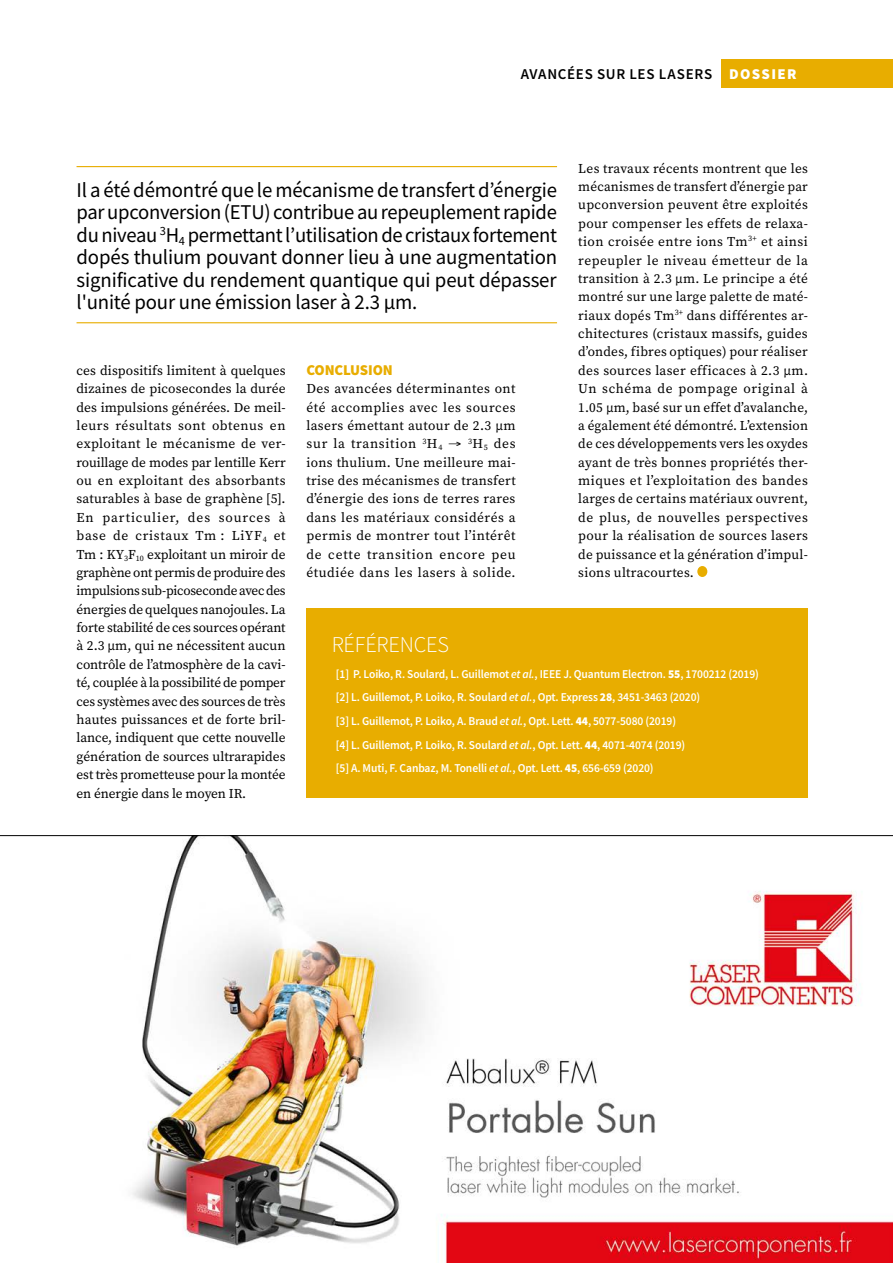
<style>
.page{position:relative;width:893px;height:1263px;background:#fff}
.page>*{position:absolute;margin:0;border:0;box-sizing:border-box;transform-origin:0 0}
.t1{font:300 22.5px "Source Sans Pro";letter-spacing:-.01em;color:#fff}
.t2{font:21px/22.5px "Source Sans Pro";letter-spacing:-.01em;color:#000;text-align:justify}
.t3{font:600 15px "Source Sans Pro";letter-spacing:.04em;color:#000}
.t4{font:900 15px "Source Sans Pro";letter-spacing:-.01em;color:#e8ad00}
.t5{font:900 15px "Source Sans Pro";letter-spacing:.09em;color:#fff}
.t6{font:13.5px/18.3px "Source Serif Pro";letter-spacing:.02em;color:#000;text-align:justify}
.t7{font:600 12px/23.5px "Source Sans Pro";letter-spacing:-.01em;color:#fff;scale:.96 1}
.s1{font-style:italic}
.s2{font-weight:900}
</style>
<div class="page">
<div style="left:721px;top:60px;width:172px;height:28px;background:#e8ad00"></div>
<div style="left:306px;top:608px;width:502px;height:189px;background:#e8ad00"></div>
<img style="left:0;top:836px;width:893px;height:427px">
<hr style="left:0;top:835px;width:893px;height:1px;background:#000">
<div style="left:697px;top:566px;width:10px;height:11px;background:#e8ad00;border-radius:50%"></div>
<hr style="left:77px;top:166px;width:480px;height:1px;background:#e8ad00">
<hr style="left:77px;top:322px;width:480px;height:1px;background:#e8ad00">
<p class="t3" style="left:521px;top:64px;width:11px">Avancées</p>
<p class="t3" style="left:597px;top:64px;width:14px">Sur</p>
<p class="t3" style="left:629px;top:64px;width:41px">Les Lasers</p>
<p class="t5" style="left:729px;top:64px;width:69px">DOSSIER</p>
<p class="t6" style="left:578px;top:159px;width:231px">Les travaux récents montrent que les mécanismes de transfert d’énergie par upconversion peuvent être exploités pour compenser les effets de relaxa&shy;tion croisée entre ions Tm<sup>3+</sup> et ainsi repeupler le niveau émetteur de la transition à 2.3 µm. Le principe a été montré sur une large palette de maté&shy;riaux dopés Tm<sup>3+</sup> dans différentes ar&shy;chitectures (cristaux massifs, guides d’ondes, fibres optiques) pour réaliser des sources laser efficaces à 2.3 µm.<br>Un schéma de pompage original à 1.05 µm, basé sur un effet d’avalanche, a également été démontré. L’extension de ces développements vers les oxydes ayant de très bonnes propriétés ther&shy;miques et l’exploitation des bandes larges de certains matériaux ouvrent, de plus, de nouvelles perspectives pour la réalisation de sources lasers de puissance et la génération d’impul&shy;sions ultracourtes.</p>
<p class="t2" style="left:77px;top:179px;width:482px">Il a été démontré que le mécanisme de transfert d’énergie par upconversion (ETU) contribue au repeuplement rapide du niveau <sup>3</sup>H<sub>4</sub> permettant l’utilisation de cristaux fortement dopés thulium pouvant donner lieu à une augmentation significative du rendement quantique qui peut dépasser l'unité pour une émission laser à 2.3 μm.</p>
<p class="t6" style="left:77px;top:361px;width:211px">ces dispositifs limitent à quelques dizaines de picosecondes la durée des impulsions générées. De meil&shy;leurs résultats sont obtenus en exploitant le mécanisme de ver&shy;rouillage de modes par lentille Kerr ou en exploitant des absorbants saturables à base de graphène [5].<br>En particulier, des sources à base de cristaux Tm : LiYF<sub>4</sub> et Tm : KY<sub>3</sub>F<sub>10</sub> exploitant un miroir de graphène ont permis de produire des impulsions sub-picoseconde avec des énergies de quelques nanojoules. La forte stabilité de ces sources opérant à 2.3 µm, qui ne nécessitent aucun contrôle de l’atmosphère de la cavi&shy;té, couplée à la possibilité de pomper ces systèmes avec des sources de très hautes puissances et de forte bril&shy;lance, indiquent que cette nouvelle génération de sources ultrarapides est très prometteuse pour la montée en énergie dans le moyen IR.</p>
<p class="t4" style="left:306px;top:359px;width:88px">CONCLUSION</p>
<p class="t6" style="left:306px;top:380px;width:211px">Des avancées déterminantes ont été accomplies avec les sources lasers émettant autour de 2.3 µm sur la transition <sup>3</sup>H<sub>4</sub> → <sup>3</sup>H<sub>5</sub> des ions thulium. Une meilleure mai&shy;trise des mécanismes de transfert d’énergie des ions de terres rares dans les matériaux considérés a permis de montrer tout l’intérêt de cette transition encore peu étudiée dans les lasers à solide.</p>
<h1 class="t1" style="left:332px;top:631px;width:119px">RÉFÉRENCES</h1>
<p class="t7" style="left:336px;top:662px;width:442px">[1] P. Loiko, R. Soulard, L. Guillemot <span class="s1">et al.</span>, IEEE J. Quantum Electron. <span class="s2">55</span>, 1700212 (2019) [2] L. Guillemot, P. Loiko, R. Soulard <span class="s1">et al.</span>, Opt. Express <span class="s2">28</span>, 3451-3463 (2020)<br>[3] L. Guillemot, P. Loiko, A. Braud <span class="s1">et al.</span>, Opt. Lett. <span class="s2">44</span>, 5077-5080 (2019)<br>[4] L. Guillemot, P. Loiko, R. Soulard <span class="s1">et al.</span>, Opt. Lett. <span class="s2">44</span>, 4071-4074 (2019)<br>[5] A. Muti, F. Canbaz, M. Tonelli <span class="s1">et al.</span>, Opt. Lett. <span class="s2">45</span>, 656-659 (2020)</p>
</div>
